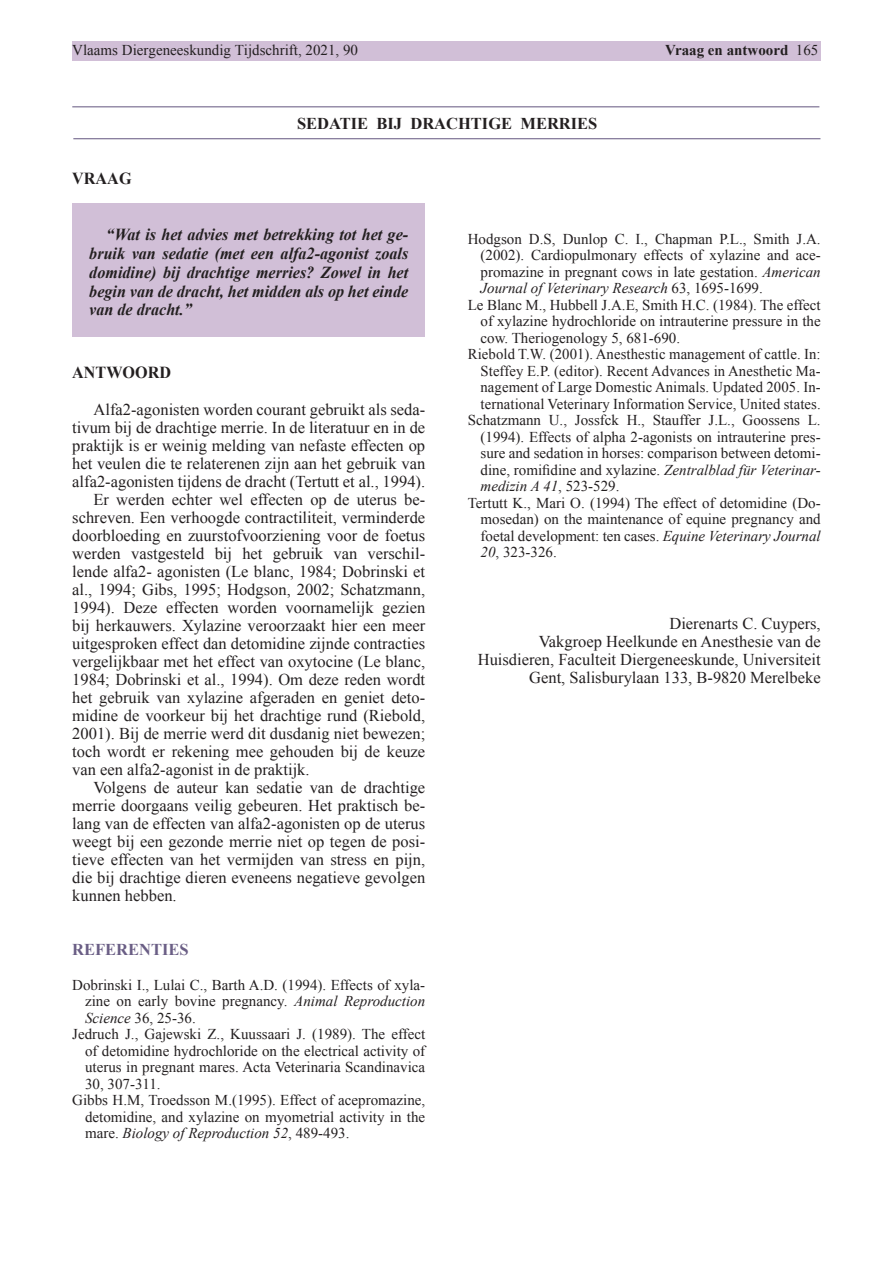
<style>
.page{position:relative;width:893px;height:1263px;background:#fff}
.page>*{position:absolute;margin:0;border:0;box-sizing:border-box;transform-origin:0 0}
.tek{font:italic 700 16.8px/18.8px "Times New Roman";color:#231f20;text-align:justify;scale:.96 1}
.tek-2{font:700 16.8px "Times New Roman";color:#231f20;scale:.96 1}
.Heading_1{font:16.5px/18px "Times New Roman";color:#231f20;text-align:justify}
.t1{font:700 16.5px "Times New Roman";color:#231f20}
.t2{font:700 16.5px "Times New Roman";color:#6a5e85}
.Heading_1-2{font:15px/16.5px "Times New Roman";color:#231f20;text-align:justify}
.Normaal{font:700 15px "Times New Roman";color:#231f20}
.s1{font-weight:400}
.s2{font-style:italic}
</style>
<div class="page">
<div style="left:72px;top:42px;width:749px;height:19px;background:#d1bfd7"></div>
<hr style="left:73px;top:138px;width:747px;height:1px;background:#6a5e85">
<hr style="left:72px;top:106px;width:747px;height:1px;background:#6a5e85">
<div style="left:72px;top:203px;width:353px;height:134px;background:#d1bfd7"></div>
<p class="Heading_1-2" style="left:72px;top:43px;width:287px">Vlaams Diergeneeskundig Tijdschrift, 2021, 90</p>
<p class="Normaal" style="left:665px;top:40px;width:155px">Vraag en antwoord <span class="s1">165</span></p>
<p class="tek-2" style="left:72px;top:167px;width:63px">VRAAG</p>
<p class="t1" style="left:297px;top:112px;width:302px">SEDATIE BIJ DRACHTIGE MERRIES</p>
<p class="tek" style="left:89px;top:225px;width:334px;text-indent:17px">“Wat is het advies met betrekking tot het ge&shy;bruik van sedatie (met een alfa2-agonist zoals domidine) bij drachtige merries? Zowel in het begin van de dracht, het midden als op het einde van de dracht.”</p>
<p class="tek-2" style="left:72px;top:361px;width:104px">ANTWOORD</p>
<p class="Heading_1" style="left:72px;top:400px;width:354px;text-indent:21px">Alfa2-agonisten worden courant gebruikt als seda&shy;tivum bij de drachtige merrie. In de literatuur en in de praktijk is er weinig melding van nefaste effecten op het veulen die te relaterenen zijn aan het gebruik van alfa2-agonisten tijdens de dracht (Tertutt et al., 1994).</p>
<p class="Heading_1" style="left:72px;top:490px;width:354px;text-indent:21px">Er werden echter wel effecten op de uterus be&shy;schreven. Een verhoogde contractiliteit, verminderde doorbloeding en zuurstofvoorziening voor de foetus werden vastgesteld bij het gebruik van verschil&shy;lende alfa2- agonisten (Le blanc, 1984; Dobrinski et al., 1994; Gibs, 1995; Hodgson, 2002; Schatzmann, 1994). Deze effecten worden voornamelijk gezien bij herkauwers. Xylazine veroorzaakt hier een meer uitgesproken effect dan detomidine zijnde contracties vergelijkbaar met het effect van oxytocine (Le blanc, 1984; Dobrinski et al., 1994). Om deze reden wordt het gebruik van xylazine afgeraden en geniet deto&shy;midine de voorkeur bij het drachtige rund (Riebold, 2001). Bij de merrie werd dit dusdanig niet bewezen; toch wordt er rekening mee gehouden bij de keuze van een alfa2-agonist in de praktijk.</p>
<p class="Heading_1" style="left:72px;top:778px;width:354px;text-indent:21px">Volgens de auteur kan sedatie van de drachtige merrie doorgaans veilig gebeuren. Het praktisch be&shy;lang van de effecten van alfa2-agonisten op de uterus weegt bij een gezonde merrie niet op tegen de posi&shy;tieve effecten van het vermijden van stress en pijn, die bij drachtige dieren eveneens negatieve gevolgen kunnen hebben.</p>
<p class="t2" style="left:72px;top:938px;width:118px">REFERENTIES</p>
<p class="Heading_1-2" style="left:85px;top:976px;width:342px;text-indent:-13px">Dobrinski I., Lulai C., Barth A.D. (1994). Effects of xyla&shy;zine on early bovine pregnancy. <span class="s2">Animal Reproduction Science</span> 36, 25-36.</p>
<p class="Heading_1-2" style="left:85px;top:1026px;width:342px;text-indent:-13px">Jedruch J., Gajewski Z., Kuussaari J. (1989). The effect of detomidine hydrochloride on the electrical activity of uterus in pregnant mares. Acta Veterinaria Scandinavica 30, 307-311.</p>
<p class="Heading_1-2" style="left:85px;top:1092px;width:342px;text-indent:-13px">Gibbs H.M, Troedsson M.(1995). Effect of acepromazine, detomidine, and xylazine on myometrial activity in the mare. <span class="s2">Biology of Reproduction 52</span>, 489-493.</p>
<p class="Heading_1-2" style="left:480px;top:230px;width:342px;text-indent:-13px">Hodgson D.S, Dunlop C. I., Chapman P.L., Smith J.A. (2002). Cardiopulmonary effects of xylazine and ace&shy;promazine in pregnant cows in late gestation. <span class="s2">American Journal of Veterinary Research</span> 63, 1695-1699.</p>
<p class="Heading_1-2" style="left:480px;top:296px;width:342px;text-indent:-13px">Le Blanc M., Hubbell J.A.E, Smith H.C. (1984). The effect of xylazine hydrochloride on intrauterine pressure in the cow. Theriogenology 5, 681-690.</p>
<p class="Heading_1-2" style="left:480px;top:346px;width:342px;text-indent:-13px">Riebold T.W. (2001). Anesthestic management of cattle. In:<br>Steffey E.P. (editor). Recent Advances in Anesthetic Ma&shy;nagement of Large Domestic Animals. Updated 2005. In&shy;ternational Veterinary Information Service, United states.</p>
<p class="Heading_1-2" style="left:480px;top:412px;width:342px;text-indent:-13px">Schatzmann U., Jossfck H., Stauffer J.L., Goossens L. (1994). Effects of alpha 2-agonists on intrauterine pres&shy;sure and sedation in horses: comparison between detomi&shy;dine, romifidine and xylazine. <span class="s2">Zentralblad für Veterinar&shy;medizin A 41</span>, 523-529.</p>
<p class="Heading_1-2" style="left:480px;top:494px;width:342px;text-indent:-13px">Tertutt K., Mari O. (1994) The effect of detomidine (Do&shy;mosedan) on the maintenance of equine pregnancy and foetal development: ten cases. <span class="s2">Equine Veterinary Journal 20</span>, 323-326.</p>
<p class="Heading_1" style="left:669px;top:614px;width:153px">Dierenarts C. Cuypers,</p>
<p class="Heading_1" style="left:478px;top:632px;width:344px;text-align:right">Vakgroep Heelkunde en Anesthesie van de<br>Huisdieren, Faculteit Diergeneeskunde, Universiteit<br>Gent, Salisburylaan 133, B-9820 Merelbeke</p>
</div>
